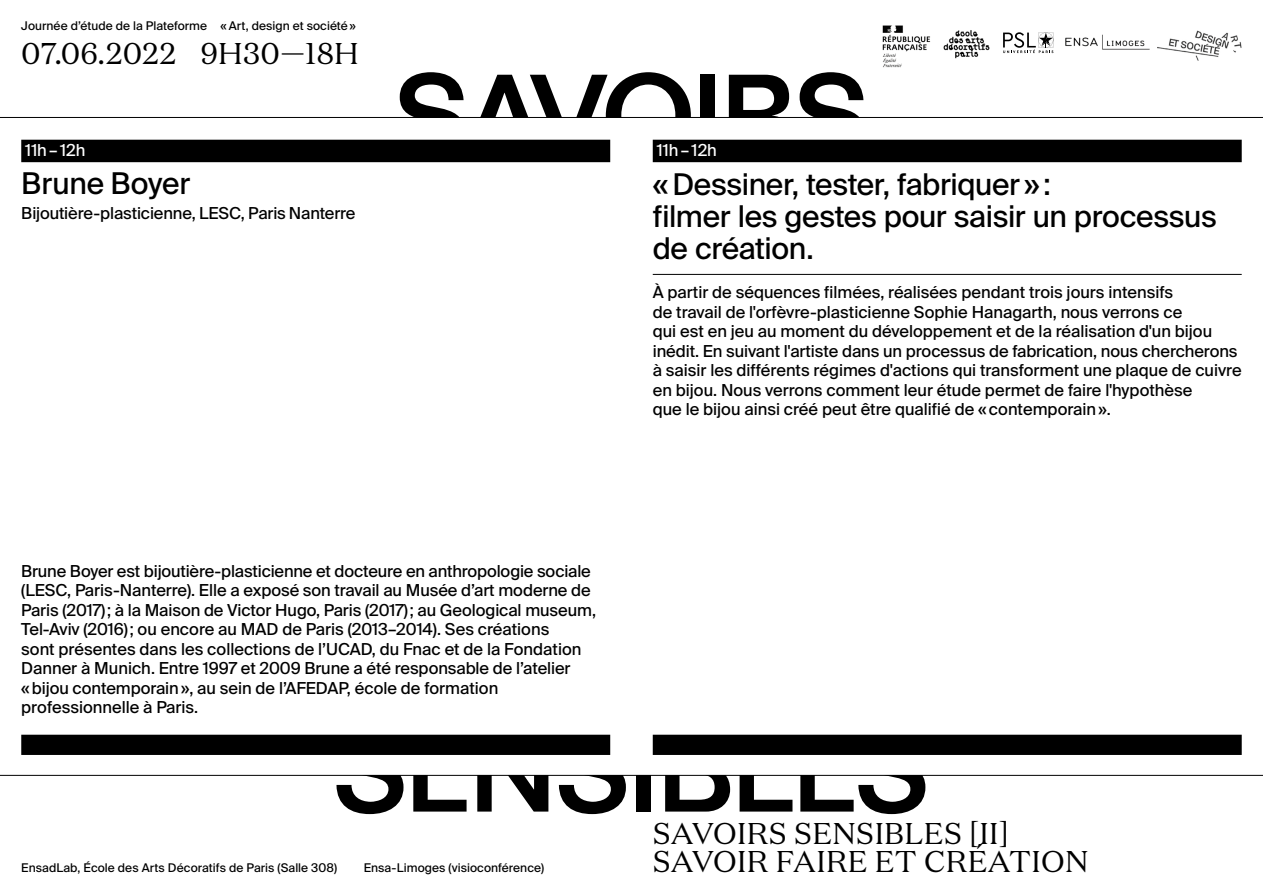
<style>
.page{position:relative;width:1263px;height:893px;background:#fff}
.page>*{position:absolute;margin:0;border:0;box-sizing:border-box;transform-origin:0 0}
.t1{font:500 114px "Folio";letter-spacing:-.015em;color:#000}
.t2{font:30px/32.2px "Suisse Intl";letter-spacing:-.015em;color:#000}
.t3{font:30px/27.8px "Domaine Text";letter-spacing:.01em;color:#000}
.t4{font:16.5px/19.5px "Suisse Intl";color:#000}
.t5{font:16.5px "Suisse Intl";color:#fff}
.t6{font:12px "Suisse Intl";letter-spacing:.005em;color:#000}
</style>
<div class="page">
<hr style="left:0;top:117px;width:1263px;height:1px;background:#000">
<hr style="left:0;top:775px;width:1263px;height:1px;background:#000">
<img style="left:943px;top:30px;width:47px;height:29px">
<img style="left:882px;top:25px;width:49px;height:43px">
<img style="left:1157px;top:30px;width:85px;height:30px">
<svg style="left:1003px;top:32px;width:50px;height:21px"></svg>
<img style="left:1065px;top:34px;width:85px;height:16px">
<div style="left:21px;top:140px;width:589px;height:22px;background:#000"></div>
<div style="left:653px;top:140px;width:589px;height:22px;background:#000"></div>
<hr style="left:653px;top:274px;width:589px;height:1px;background:#000">
<div style="left:653px;top:735px;width:589px;height:20px;background:#000"></div>
<div style="left:21px;top:735px;width:589px;height:20px;background:#000"></div>
<p class="t6" style="left:21px;top:19px;width:336px">Journée d’étude de la Plateforme «Art, design et société»</p>
<h2 class="t3" style="left:21px;top:39px;width:339px">07.06.2022 9H30—18H</h2>
<p class="t5" style="left:25px;top:141px;width:62px">11h– 12h</p>
<h2 class="t2" style="left:21px;top:167px;width:171px">Brune Boyer</h2>
<p class="t4" style="left:21px;top:203px;width:336px">Bijoutière-plasticienne, LESC, Paris Nanterre</p>
<h1 class="t1" style="left:396px;top:47px;width:473px">SAVOIRS</h1>
<p class="t5" style="left:657px;top:141px;width:62px">11h– 12h</p>
<h2 class="t2" style="left:653px;top:168px;width:566px">«Dessiner, tester, fabriquer»:<br>filmer les gestes pour saisir un processus de création.</h2>
<p class="t4" style="left:653px;top:283px;width:590px">À partir de séquences filmées, réalisées pendant trois jours intensifs<br>de travail de l'orfèvre-plasticienne Sophie Hanagarth, nous verrons ce<br>qui est en jeu au moment du développement et de la réalisation d'un bijou inédit. En suivant l'artiste dans un processus de fabrication, nous chercherons à saisir les différents régimes d'actions qui transforment une plaque de cuivre en bijou. Nous verrons comment leur étude permet de faire l'hypothèse<br>que le bijou ainsi créé peut être qualifié de «contemporain».</p>
<p class="t4" style="left:21px;top:561px;width:576px">Brune Boyer est bijoutière-plasticienne et docteure en anthropologie sociale (LESC, Paris-Nanterre). Elle a exposé son travail au Musée d’art moderne de Paris (2017); à la Maison de Victor Hugo, Paris (2017); au Geological museum, Tel-Aviv (2016); ou encore au MAD de Paris (2013–2014). Ses créations<br>sont présentes dans les collections de l’UCAD, du Fnac et de la Fondation Danner à Munich. Entre 1997 et 2009 Brune a été responsable de l’atelier «bijou contemporain», au sein de l’AFEDAP, école de formation professionnelle à Paris.</p>
<h1 class="t1" style="left:335px;top:703px;width:595px">SENSIBLES</h1>
<p class="t6" style="left:21px;top:860px;width:317px">EnsadLab, École des Arts Décoratifs de Paris (Salle 308)</p>
<p class="t6" style="left:364px;top:860px;width:182px">Ensa-Limoges (visioconférence)</p>
<h2 class="t3" style="left:653px;top:819px;width:437px">SAVOIRS SENSIBLES [II]<br>SAVOIR FAIRE ET CRÉATION</h2>
</div>
